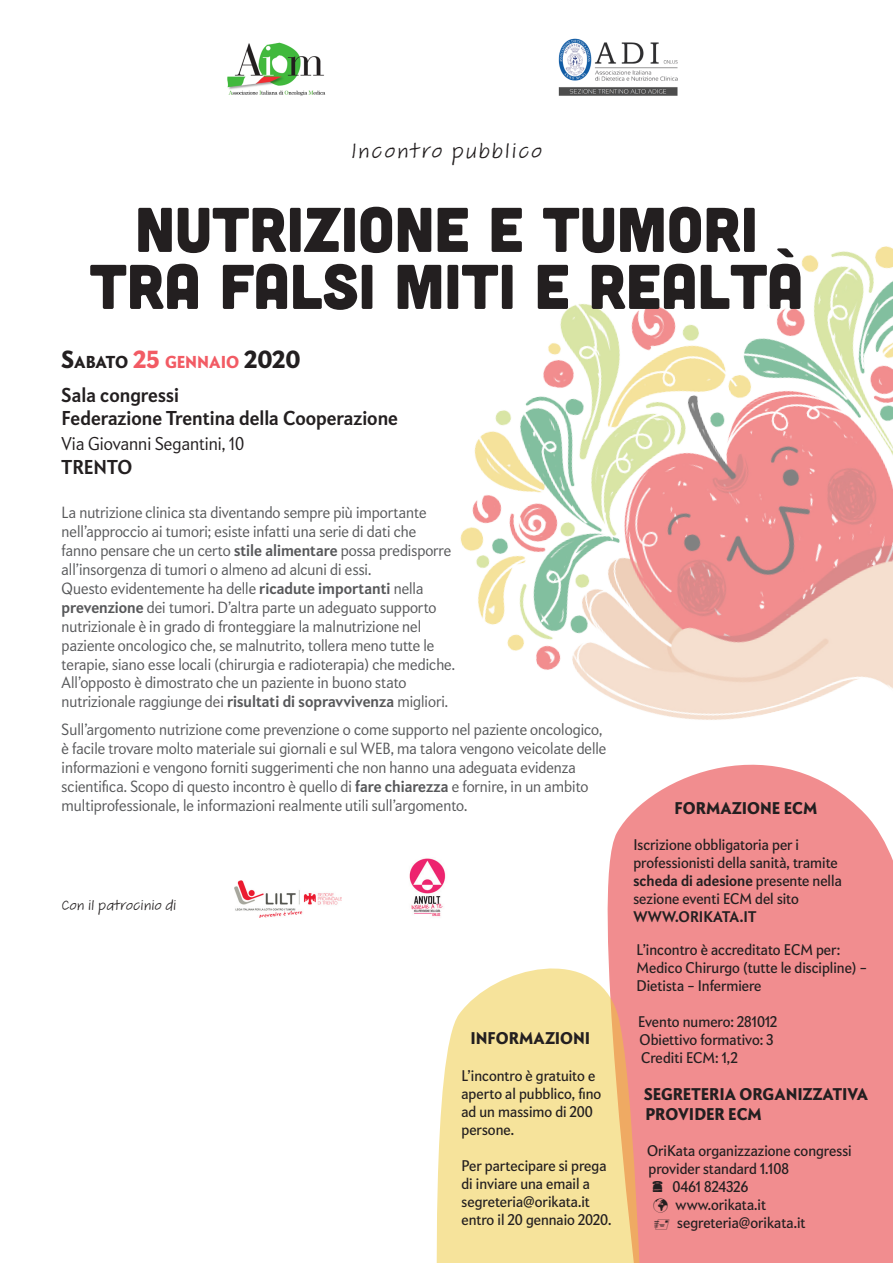
<style>
.page{position:relative;width:893px;height:1263px;background:#fff}
.page>*{position:absolute;margin:0;border:0;box-sizing:border-box;transform-origin:0 0}
.t1{font:63px "Cubano";color:#231f20}
.t2{font:63px "Cubano";color:#231f20}
.t3{font:22.5px "Adobe Handwriting Tiffany";letter-spacing:.08em;color:#231f20}
.t4{font:700 19.5px "Apres Narrow";color:#231f20}
.t5{font:300 18px "Apres Narrow";color:#231f20}
.t6{font:800 16.8px "Apres Narrow";color:#f25b64}
.t7{font:800 16.5px/19.8px "Apres Narrow";color:#231f20}
.t8{font:300 15.75px/18.9px "Apres Narrow";color:#57585a}
.t9{font:15px/18px "Apres Narrow";color:#231f20}
.t10{font:15px "Adobe Handwriting Tiffany";color:#231f20}
.t11{font:700 15px "Apres Narrow";color:#231f20}
.s1{font-size:24px;color:#231f20}
.s2{color:#231f20}
.s3{font-size:24px}
.s4{font-weight:700}
</style>
<div class="page">
<div style="left:607px;top:811px;width:286px;height:452px;background:#f18d8f"></div>
<img style="left:460px;top:246px;width:433px;height:565px">
<svg style="left:436px;top:967px;width:206px;height:296px;background:#f6dc9f"></svg>
<img style="left:227px;top:42px;width:99px;height:54px">
<img style="left:234px;top:880px;width:107px;height:38px">
<img style="left:558px;top:38px;width:120px;height:58px">
<img style="left:409px;top:858px;width:37px;height:59px">
<svg style="left:653px;top:1181px;width:9px;height:11px"></svg>
<svg style="left:655px;top:1219px;width:14px;height:10px"></svg>
<p class="t3" style="left:351px;top:135px;width:193px">Incontro pubblico</p>
<p class="t2" style="left:135px;top:189px;width:624px">NUTRIZIONE E TUMORI</p>
<p class="t1" style="left:90px;top:246px;width:715px">TRA FALSI MITI E REALTÀ</p>
<p class="t6" style="left:62px;top:351px;width:240px"><span class="s1">S</span><span class="s2">ABATO</span> <span class="s3">25</span> GENNAIO <span class="s1">2020</span></p>
<p class="t4" style="left:62px;top:383px;width:119px">Sala congressi</p>
<p class="t4" style="left:62px;top:406px;width:338px">Federazione Trentina della Cooperazione</p>
<p class="t5" style="left:62px;top:433px;width:184px">Via Giovanni Segantini, 10</p>
<p class="t4" style="left:62px;top:455px;width:72px">TRENTO</p>
<p class="t8" style="left:62px;top:503px;width:391px">La nutrizione clinica sta diventando sempre più importante nell’approccio ai tumori; esiste infatti una serie di dati che fanno pensare che un certo <span class="s4">stile alimentare</span> possa predisporre all’insorgenza di tumori o almeno ad alcuni di essi.</p>
<p class="t8" style="left:62px;top:579px;width:395px">Questo evidentemente ha delle <span class="s4">ricadute importanti</span> nella <span class="s4">prevenzione</span> dei tumori. D’altra parte un adeguato supporto nutrizionale è in grado di fronteggiare la malnutrizione nel paziente oncologico che, se malnutrito, tollera meno tutte le terapie, siano esse locali (chirurgia e radioterapia) che mediche.<br>All’opposto è dimostrato che un paziente in buono stato nutrizionale raggiunge dei <span class="s4">risultati di sopravvivenza</span> migliori.</p>
<p class="t8" style="left:62px;top:719px;width:546px">Sull’argomento nutrizione come prevenzione o come supporto nel paziente oncologico, è facile trovare molto materiale sui giornali e sul WEB, ma talora vengono veicolate delle informazioni e vengono forniti suggerimenti che non hanno una adeguata evidenza scientifica. Scopo di questo incontro è quello di <span class="s4">fare chiarezza</span> e fornire, in un ambito multiprofessionale, le informazioni realmente utili sull’argomento.</p>
<p class="t10" style="left:62px;top:895px;width:116px">Con il patrocinio di</p>
<p class="t7" style="left:470px;top:1028px;width:122px">INFORMAZIONI</p>
<p class="t9" style="left:461px;top:1066px;width:141px">L’incontro è gratuito e aperto al pubblico, fino ad un massimo di 200 persone.</p>
<p class="t9" style="left:461px;top:1156px;width:151px">Per partecipare si prega di inviare una email a segreteria@orikata.it entro il 20 gennaio 2020.</p>
<p class="t7" style="left:674px;top:798px;width:144px">FORMAZIONE ECM</p>
<p class="t9" style="left:633px;top:835px;width:210px">Iscrizione obbligatoria per i professionisti della sanità, tramite <span class="s4">scheda di adesione</span> presente nella sezione eventi ECM del sito</p>
<p class="t11" style="left:633px;top:907px;width:124px">WWW.ORIKATA.IT</p>
<p class="t9" style="left:637px;top:940px;width:232px">L’incontro è accreditato ECM per:<br>Medico Chirurgo (tutte le discipline) –<br>Dietista – Infermiere</p>
<p class="t9" style="left:638px;top:1012px;width:141px">Evento numero: 281012</p>
<p class="t9" style="left:640px;top:1030px;width:135px">Obiettivo formativo: 3</p>
<p class="t9" style="left:641px;top:1048px;width:98px">Crediti ECM: 1,2</p>
<p class="t7" style="left:644px;top:1084px;width:226px">SEGRETERIA ORGANIZZATIVA<br>PROVIDER ECM</p>
<p class="t9" style="left:647px;top:1142px;width:206px">OriKata organizzazione congressi</p>
<p class="t9" style="left:649px;top:1160px;width:142px">provider standard 1.108</p>
<p class="t9" style="left:673px;top:1178px;width:77px">0461 824326</p>
<p class="t9" style="left:653px;top:1196px;width:114px">✓ www.orikata.it</p>
<p class="t9" style="left:677px;top:1214px;width:130px">segreteria@orikata.it</p>
</div>
